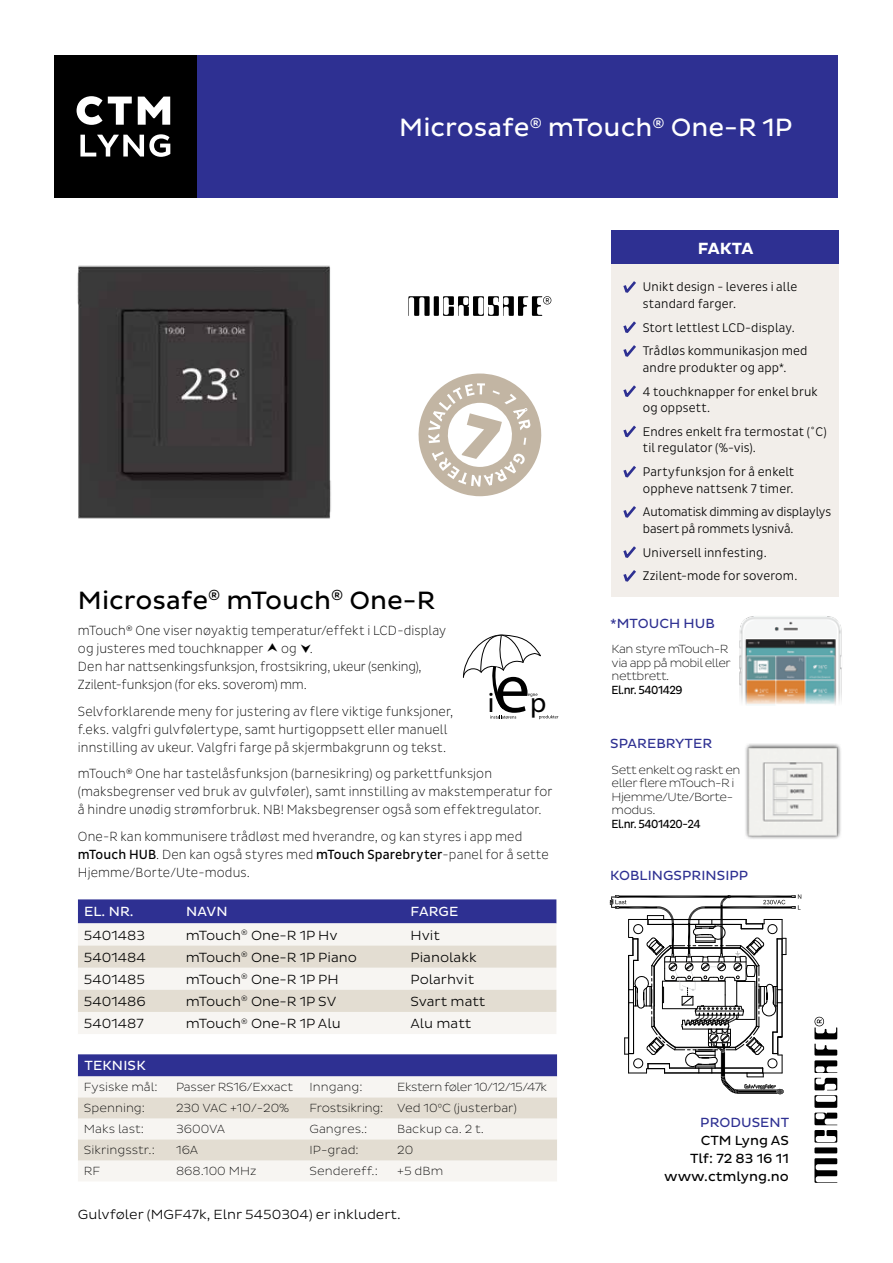
<style>
.page{position:relative;width:893px;height:1263px;background:#fff}
.page>*{position:absolute;margin:0;border:0;box-sizing:border-box;transform-origin:0 0}
.t1{font:71.1px "Bodoni";color:#000}
.t2{font:28.5px "Bodoni";color:#000}
.t3{font:25.5px "Pluto Sans";color:#fff}
.t4{font:25.5px "Pluto Sans";color:#000}
.t5{font:700 16.5px "Pluto Sans";letter-spacing:-.015em;color:#fff}
.t6{font:300 13.5px/18px "Pluto Sans Cond Ex";letter-spacing:.01em;color:#000}
.t7{font:300 13.5px "Pluto Sans";color:#000}
.t8{font:300 13.5px/18px "Pluto Sans Cond Ex";letter-spacing:-.01em;color:#000}
.t9{font:13.5px "Pluto Sans";letter-spacing:.005em;color:#2e3092}
.t10{font:13.5px/18px "Pluto Sans";color:#000;text-align:right}
.t11{font:13.5px "Pluto Sans";letter-spacing:.015em;color:#fff}
.t12{font:300 12.75px/23.7px "Pluto Sans Cond";letter-spacing:.01em;color:#000}
.t13{font:300 12.75px/23.7px "Pluto Sans Cond";letter-spacing:-.01em;color:#000}
.t14{font:200 12px/13.5px "Pluto Sans";letter-spacing:-.04em;color:#000}
.t15{font:200 12px "Pluto Sans";color:#000}
.t16{font:200 12px "Pluto Sans";letter-spacing:-.02em;color:#000}
.t17{font:12px "Pluto Sans Cond";letter-spacing:-.04em;color:#000}
.s1{font-family:"Pluto Sans Cond";font-weight:400}
</style>
<div class="page">
<div style="left:54px;top:55px;width:784px;height:143px;background:#2e3092"></div>
<div style="left:78px;top:899px;width:478px;height:24px;background:#2e3092"></div>
<div style="left:78px;top:923px;width:478px;height:111px;background:#f7f5f2"></div>
<svg style="left:78px;top:945px;width:478px;height:67px"></svg>
<svg style="left:418px;top:373px;width:124px;height:123px"></svg>
<div style="left:54px;top:55px;width:143px;height:143px;background:#000"></div>
<svg style="left:77px;top:96px;width:93px;height:61px"></svg>
<svg style="left:408px;top:296px;width:143px;height:20px"></svg>
<svg style="left:814px;top:1017px;width:23px;height:166px"></svg>
<svg style="left:490px;top:715px;width:26px;height:4px"></svg>
<svg style="left:463px;top:634px;width:78px;height:75px"></svg>
<svg style="left:539px;top:715px;width:19px;height:4px"></svg>
<img style="left:739px;top:616px;width:103px;height:89px">
<div style="left:78px;top:1054px;width:479px;height:22px;background:#2e3092"></div>
<div style="left:78px;top:1076px;width:479px;height:105px;background:#f7f5f2"></div>
<div style="left:78px;top:1097px;width:479px;height:21px;background:#e3ddd2"></div>
<div style="left:78px;top:1139px;width:479px;height:21px;background:#e3ddd2"></div>
<div style="left:612px;top:237px;width:227px;height:360px;background:#f2eeea"></div>
<div style="left:612px;top:231px;width:227px;height:33px;background:#2e3092"></div>
<svg style="left:623px;top:281px;width:13px;height:12px"></svg>
<svg style="left:623px;top:321px;width:13px;height:36px"></svg>
<svg style="left:623px;top:385px;width:13px;height:12px"></svg>
<svg style="left:623px;top:425px;width:13px;height:13px"></svg>
<svg style="left:623px;top:466px;width:13px;height:12px"></svg>
<svg style="left:623px;top:506px;width:13px;height:12px"></svg>
<svg style="left:623px;top:546px;width:13px;height:36px"></svg>
<img style="left:77px;top:265px;width:254px;height:254px">
<img style="left:745px;top:743px;width:96px;height:96px">
<svg style="left:610px;top:894px;width:192px;height:201px"></svg>
<h3 class="t3" style="left:399px;top:113px;width:395px">Microsafe<sup>®</sup> mTouch<sup>®</sup> One-R 1P</h3>
<h3 class="t4" style="left:78px;top:586px;width:359px">Microsafe<sup>®</sup> mTouch<sup>®</sup> One-R</h3>
<p class="t6" style="left:78px;top:621px;width:370px">mTouch<sup>®</sup> One viser nøyaktig temperatur/effekt i LCD-display og justeres med touchknapper</p>
<p class="t8" style="left:78px;top:639px;width:345px;text-indent:203px">og .<br>Den har nattsenkingsfunksjon, frostsikring, ukeur (senking),<br>Zzilent-funksjon (for eks. soverom) mm.</p>
<p class="t6" style="left:78px;top:702px;width:377px">Selvforklarende meny for justering av flere viktige funksjoner, f.eks. valgfri gulvfølertype, samt hurtigoppsett eller manuell innstilling av ukeur. Valgfri farge på skjermbakgrunn og tekst.</p>
<p class="t6" style="left:78px;top:764px;width:476px">mTouch<sup>®</sup> One har tastelåsfunksjon (barnesikring) og parkettfunksjon (maksbegrenser ved bruk av gulvføler), samt innstilling av makstemperatur for å hindre unødig strømforbruk. NB! Maksbegrenser også som effektregulator.</p>
<p class="t6" style="left:78px;top:827px;width:472px">One-R kan kommunisere trådløst med hverandre, og kan styres i app med <span class="s1">mTouch HUB</span>. Den kan også styres med <span class="s1">mTouch Sparebryter</span>-panel for å sette<br>Hjemme/Borte/Ute-modus.</p>
<h1 class="t1" style="left:494px;top:644px;width:37px">e</h1>
<h2 class="t2" style="left:488px;top:685px;width:8px">i</h2>
<h2 class="t2" style="left:530px;top:685px;width:18px">p</h2>
<p class="t11" style="left:84px;top:903px;width:51px">EL. NR.</p>
<p class="t11" style="left:186px;top:903px;width:43px">NAVN</p>
<p class="t11" style="left:411px;top:903px;width:49px">FARGE</p>
<p class="t7" style="left:84px;top:927px;width:63px">5401483</p>
<p class="t7" style="left:186px;top:927px;width:153px">mTouch<sup>®</sup> One-R 1P Hv</p>
<p class="t7" style="left:410px;top:927px;width:31px">Hvit</p>
<p class="t7" style="left:84px;top:949px;width:63px">5401484</p>
<p class="t7" style="left:186px;top:949px;width:173px">mTouch<sup>®</sup> One-R 1P Piano</p>
<p class="t7" style="left:410px;top:949px;width:68px">Pianolakk</p>
<p class="t7" style="left:84px;top:971px;width:63px">5401485</p>
<p class="t7" style="left:186px;top:971px;width:154px">mTouch<sup>®</sup> One-R 1P PH</p>
<p class="t7" style="left:410px;top:971px;width:65px">Polarhvit</p>
<p class="t7" style="left:84px;top:994px;width:63px">5401486</p>
<p class="t7" style="left:186px;top:994px;width:152px">mTouch<sup>®</sup> One-R 1P SV</p>
<p class="t7" style="left:410px;top:994px;width:76px">Svart matt</p>
<p class="t7" style="left:84px;top:1016px;width:61px">5401487</p>
<p class="t7" style="left:186px;top:1016px;width:156px">mTouch<sup>®</sup> One-R 1P Alu</p>
<p class="t7" style="left:410px;top:1016px;width:62px">Alu matt</p>
<p class="t11" style="left:84px;top:1058px;width:63px">TEKNISK</p>
<p class="t15" style="left:84px;top:1080px;width:75px">Fysiske mål:</p>
<p class="t16" style="left:176px;top:1080px;width:119px">Passer RS16/Exxact</p>
<p class="t15" style="left:310px;top:1080px;width:55px">Inngang:</p>
<p class="t14" style="left:397px;top:1081px;width:151px">Ekstern føler 10/12/15/47k</p>
<p class="t15" style="left:84px;top:1101px;width:63px">Spenning:</p>
<p class="t15" style="left:176px;top:1101px;width:115px">230 VAC +10/-20%</p>
<p class="t16" style="left:310px;top:1101px;width:209px">Frostsikring: Ved 100C (justerbar)</p>
<p class="t15" style="left:84px;top:1122px;width:62px">Maks last:</p>
<p class="t16" style="left:176px;top:1122px;width:51px">3600VA</p>
<p class="t15" style="left:310px;top:1122px;width:59px">Gangres.:</p>
<p class="t15" style="left:397px;top:1122px;width:88px">Backup ca. 2 t.</p>
<p class="t15" style="left:84px;top:1143px;width:72px">Sikringsstr.:</p>
<p class="t16" style="left:176px;top:1143px;width:24px">16A</p>
<p class="t16" style="left:310px;top:1143px;width:51px">IP-grad:</p>
<p class="t16" style="left:397px;top:1143px;width:18px">20</p>
<p class="t16" style="left:84px;top:1164px;width:18px">RF</p>
<p class="t16" style="left:176px;top:1164px;width:82px">868.100 MHz</p>
<p class="t15" style="left:310px;top:1164px;width:70px">Sendereff.:</p>
<p class="t16" style="left:397px;top:1164px;width:48px">+5 dBm</p>
<p class="t7" style="left:78px;top:1207px;width:324px">Gulvføler (MGF47k, Elnr 5450304) er inkludert.</p>
<p class="t5" style="left:698px;top:239px;width:57px">FAKTA</p>
<p class="t12" style="left:643px;top:279px;width:156px;line-height:16.5px">Unikt design - leveres i alle standard farger.</p>
<p class="t12" style="left:643px;top:316px;width:166px">Stort lettlest LCD-display.<br>Trådløs kommunikasjon med</p>
<p class="t12" style="left:643px;top:356px;width:176px">andre produkter og app*.<br>4 touchknapper for enkel bruk</p>
<p class="t12" style="left:643px;top:396px;width:185px">og oppsett.<br>Endres enkelt fra termostat (˚C)</p>
<p class="t12" style="left:643px;top:436px;width:153px">til regulator (%-vis).<br>Partyfunksjon for å enkelt</p>
<p class="t13" style="left:643px;top:476px;width:190px">oppheve nattsenk 7 timer.<br>Automatisk dimming av displaylys</p>
<p class="t12" style="left:643px;top:517px;width:156px">basert på rommets lysnivå.<br>Universell innfesting.<br>Zzilent-mode for soverom.</p>
<p class="t9" style="left:610px;top:616px;width:106px">*MTOUCH HUB</p>
<p class="t14" style="left:612px;top:643px;width:121px">Kan styre mTouch-R via app på mobil eller nettbrett.</p>
<p class="t17" style="left:612px;top:683px;width:73px">El.nr. 5401429</p>
<p class="t9" style="left:610px;top:736px;width:103px">SPAREBRYTER</p>
<p class="t14" style="left:612px;top:763px;width:130px">Sett enkelt og raskt en eller flere mTouch-R i<br>Hjemme/Ute/Borte&shy;modus.</p>
<p class="t17" style="left:612px;top:817px;width:91px">El.nr. 5401420-24</p>
<p class="t9" style="left:610px;top:868px;width:139px">KOBLINGSPRINSIPP</p>
<p class="t9" style="left:700px;top:1115px;width:90px">PRODUSENT</p>
<p class="t10" style="left:664px;top:1132px;width:126px">CTM Lyng AS<br>Tlf: 72 83 16 11 www.ctmlyng.no</p>
</div>
